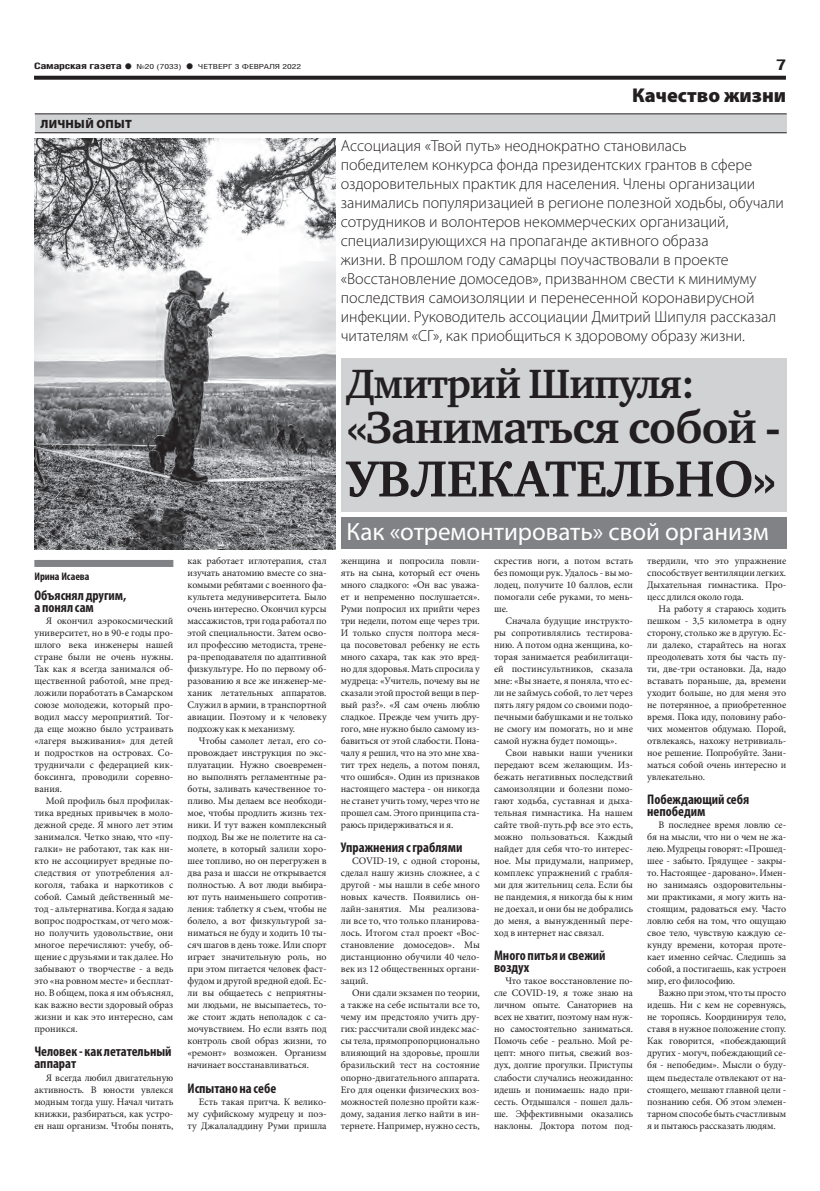
<style>
.page{position:relative;width:820px;height:1191px;background:#fff}
.page>*{position:absolute;margin:0;border:0;box-sizing:border-box;transform-origin:0 0}
.t1{font:700 52px "Charter C";letter-spacing:-.01em;color:#231f20}
.t2{font:700 46px "Charter C";letter-spacing:-.025em;color:#231f20}
.t3{font:700 42px "Charter C";letter-spacing:-.025em;color:#231f20}
.t4{font:25px "Myriad Pro";color:#fff}
.t5{font:900 20px "Myriad Pro";color:#231f20}
.t6{font:300 16px/19px "Myriad Pro";color:#231f20}
.t7{font:700 15px "Helios Cond";color:#231f20;scale:1.4 1}
.t8{font:700 condensed 14px/12px "Myriad Pro";color:#231f20}
.t9{font:900 12px "Myriad Pro";letter-spacing:.02em;color:#231f20}
.t10{font:700 condensed 11px "Myriad Pro";color:#231f20}
.t11{font:10px/12px "Minion Pro";letter-spacing:-.005em;color:#231f20;text-align:justify}
.t12{font:700 9px "Helios Cond";letter-spacing:-.02em;color:#231f20;scale:1.4 1}
.t13{font:7px "Helios Cond";color:#231f20;scale:1.4 1}
.s1{font-size:16px}
.s2{font-weight:700;font-size:16px}
</style>
<div class="page">
<svg style="left:34px;top:76px;width:751px;height:4px;background:#322f2f"></svg>
<div style="left:35px;top:114px;width:751px;height:19px;background:#d1d2d4"></div>
<hr style="left:35px;top:114px;width:751px;height:1px;background:#231f20">
<hr style="left:35px;top:132px;width:751px;height:1px;background:#231f20">
<div style="left:34px;top:560px;width:139px;height:7px;background:#808285"></div>
<div style="left:340px;top:359px;width:446px;height:153px;background:#d1d2d4"></div>
<div style="left:340px;top:517px;width:446px;height:32px;background:#808285"></div>
<img style="left:34px;top:138px;width:302px;height:411px">
<p class="t12" style="left:34px;top:61px;width:72px">Самарская газета <span class="s1">•</span></p>
<p class="t13" style="left:136px;top:63px;width:34px">№20 (7033)</p>
<p class="t13" style="left:185px;top:63px;width:84px"><span class="s2">•</span> ЧЕТВЕРГ 3 ФЕВРАЛЯ 2022</p>
<h3 class="t7" style="left:775px;top:55px;width:9px">7</h3>
<h3 class="t5" style="left:632px;top:84px;width:155px">Качество жизни</h3>
<p class="t9" style="left:41px;top:117px;width:93px">ЛИЧНЫЙ ОПЫТ</p>
<p class="t6" style="left:340px;top:136px;width:444px">Ассоциация «Твой путь» неоднократно становилась<br>победителем конкурса фонда президентских грантов в сфере оздоровительных практик для населения. Члены организации занимались популяризацией в регионе полезной ходьбы, обучали сотрудников и волонтеров некоммерческих организаций, специализирующихся на пропаганде активного образа<br>жизни. В прошлом году самарцы поучаствовали в проекте «Восстановление домоседов», призванном свести к минимуму последствия самоизоляции и перенесенной коронавирусной инфекции. Руководитель ассоциации Дмитрий Шипуля рассказал читателям «СГ», как приобщиться к здоровому образу жизни.</p>
<p class="t10" style="left:34px;top:570px;width:57px">Ирина Исаева</p>
<h3 class="t8" style="left:34px;top:589px;width:94px">Объяснял другим, а понял сам</h3>
<p class="t11" style="left:34px;top:615px;width:140px;text-indent:11px">Я окончил аэрокосмический университет, но в 90-е годы про&shy;шлого века инженеры нашей стране были не очень нужны.<br>Так как я всегда занимался об&shy;щественной работой, мне пред&shy;ложили поработать в Самарском союзе молодежи, который про&shy;водил массу мероприятий. Тог&shy;да еще можно было устраивать «лагеря выживания» для детей и подростков на островах. Со&shy;трудничали с федерацией кик&shy;боксинга, проводили соревно&shy;вания.</p>
<p class="t11" style="left:34px;top:795px;width:140px;text-indent:11px">Мой профиль был профилак&shy;тика вредных привычек в моло&shy;дежной среде. Я много лет этим занимался. Четко знаю, что «пу&shy;галки» не работают, так как ни&shy;кто не ассоциирует вредные по&shy;следствия от употребления ал&shy;коголя, табака и наркотиков с собой. Самый действенный ме&shy;тод - альтернатива. Когда я задаю вопрос подросткам, от чего мож&shy;но получить удовольствие, они многое перечисляют: учебу, об&shy;щение с друзьями и так далее. Но забывают о творчестве - а ведь это «на ровном месте» и бесплат&shy;но. В общем, пока я им объяснял, как важно вести здоровый образ жизни и как это интересно, сам проникся.</p>
<h3 class="t8" style="left:34px;top:1045px;width:139px">Человек - как летательный аппарат</h3>
<p class="t11" style="left:34px;top:1071px;width:140px;text-indent:11px">Я всегда любил двигательную активность. В юности увлекся модным тогда ушу. Начал читать книжки, разбираться, как устро&shy;ен наш организм. Чтобы понять,</p>
<p class="t11" style="left:187px;top:555px;width:140px">как работает иглотерапия, стал изучать анатомию вместе со зна&shy;комыми ребятами с военного фа&shy;культета медуниверситета. Было очень интересно. Окончил курсы массажистов, три года работал по этой специальности. Затем осво&shy;ил профессию методиста, трене&shy;ра-преподавателя по адаптивной физкультуре. Но по первому об&shy;разованию я все же инженер-ме&shy;ханик летательных аппаратов.<br>Служил в армии, в транспортной авиации. Поэтому и к человеку подхожу как к механизму.</p>
<p class="t11" style="left:187px;top:735px;width:140px;text-indent:11px">Чтобы самолет летал, его со&shy;провождает инструкция по экс&shy;плуатации. Нужно своевремен&shy;но выполнять регламентные ра&shy;боты, заливать качественное то&shy;пливо. Мы делаем все необходи&shy;мое, чтобы продлить жизнь тех&shy;ники. И тут важен комплексный подход. Вы же не полетите на са&shy;молете, в который залили хоро&shy;шее топливо, но он перегружен в два раза и шасси не открывается полностью. А вот люди выбира&shy;ют путь наименьшего сопротив&shy;ления: таблетку я съем, чтобы не болело, а вот физкультурой за&shy;ниматься не буду и ходить 10 ты&shy;сяч шагов в день тоже. Или спорт играет значительную роль, но при этом питается человек фаст&shy;фудом и другой вредной едой. Ес&shy;ли вы общаетесь с неприятны&shy;ми людьми, не высыпаетесь, то&shy;же стоит ждать неполадок с са&shy;мочувствием. Но если взять под контроль свой образ жизни, то «ремонт» возможен. Организм начинает восстанавливаться.</p>
<h3 class="t8" style="left:187px;top:1081px;width:90px">Испытано на себе</h3>
<p class="t11" style="left:187px;top:1095px;width:140px;text-indent:11px">Есть такая притча. К велико&shy;му суфийскому мудрецу и поэ&shy;ту Джалаладдину Руми пришла</p>
<h3 class="t3" style="left:346px;top:361px;width:350px">Дмитрий Шипуля:</h3>
<h2 class="t2" style="left:346px;top:403px;width:435px">«Заниматься собой -</h2>
<h1 class="t1" style="left:346px;top:450px;width:431px">УВЛЕКАТЕЛЬНО»</h1>
<h3 class="t4" style="left:346px;top:516px;width:423px">Как «отремонтировать» свой организм</h3>
<p class="t11" style="left:340px;top:555px;width:140px">женщина и попросила повли&shy;ять на сына, который ест очень много сладкого: «Он вас уважа&shy;ет и непременно послушается».<br>Руми попросил их прийти через три недели, потом еще через три.<br>И только спустя полтора меся&shy;ца посоветовал ребенку не есть много сахара, так как это вред&shy;но для здоровья. Мать спросила у мудреца: «Учитель, почему вы не сказали этой простой вещи в пер&shy;вый раз?». «Я сам очень люблю сладкое. Прежде чем учить дру&shy;гого, мне нужно было самому из&shy;бавиться от этой слабости. Пона&shy;чалу я решил, что на это мне хва&shy;тит трех недель, а потом понял, что ошибся». Один из признаков настоящего мастера - он никогда не станет учить тому, через что не прошел сам. Этого принципа ста&shy;раюсь придерживаться и я.</p>
<h3 class="t8" style="left:340px;top:841px;width:123px">Упражнения с граблями</h3>
<p class="t11" style="left:340px;top:855px;width:140px;text-indent:11px">COVID-19, с одной стороны, сделал нашу жизнь сложнее, а с другой - мы нашли в себе много новых качеств. Появились он&shy;лайн-занятия. Мы реализова&shy;ли все то, что только планирова&shy;лось. Итогом стал проект «Вос&shy;становление домоседов». Мы дистанционно обучили 40 чело&shy;век из 12 общественных органи&shy;заций.</p>
<p class="t11" style="left:340px;top:987px;width:140px;text-indent:11px">Они сдали экзамен по теории, а также на себе испытали все то, чему им предстояло учить дру&shy;гих: рассчитали свой индекс мас&shy;сы тела, прямопропорционально влияющий на здоровье, прошли бразильский тест на состояние опорно-двигательного аппарата.<br>Его для оценки физических воз&shy;можностей полезно пройти каж&shy;дому, задания легко найти в ин&shy;тернете. Например, нужно сесть,</p>
<p class="t11" style="left:494px;top:555px;width:140px">скрестив ноги, а потом встать без помощи рук. Удалось - вы мо&shy;лодец, получите 10 баллов, если помогали себе руками, то мень&shy;ше.</p>
<p class="t11" style="left:494px;top:615px;width:140px;text-indent:11px">Сначала будущие инструкто&shy;ры сопротивлялись тестирова&shy;нию. А потом одна женщина, ко&shy;торая занимается реабилитаци&shy;ей постинсультников, сказала мне: «Вы знаете, я поняла, что ес&shy;ли не займусь собой, то лет через пять лягу рядом со своими подо&shy;печными бабушками и не только не смогу им помогать, но и мне самой нужна будет помощь».</p>
<p class="t11" style="left:494px;top:747px;width:140px;text-indent:11px">Свои навыки наши ученики передают всем желающим. Из&shy;бежать негативных последствий самоизоляции и болезни помо&shy;гают ходьба, суставная и дыха&shy;тельная гимнастика. На нашем сайте твой-путь.рф все это есть, можно пользоваться. Каждый найдет для себя что-то интерес&shy;ное. Мы придумали, например, комплекс упражнений с грабля&shy;ми для жительниц села. Если бы не пандемия, я никогда бы к ним не доехал, и они бы не добрались до меня, а вынужденный пере&shy;ход в интернет нас связал.</p>
<h3 class="t8" style="left:494px;top:949px;width:113px">Много питья и свежий воздух</h3>
<p class="t11" style="left:494px;top:975px;width:140px;text-indent:11px">Что такое восстановление по&shy;сле COVID-19, я тоже знаю на личном опыте. Санаториев на всех не хватит, поэтому нам нуж&shy;но самостоятельно заниматься.<br>Помочь себе - реально. Мой ре&shy;цепт: много питья, свежий воз&shy;дух, долгие прогулки. Приступы слабости случались неожиданно: идешь и понимаешь: надо при&shy;сесть. Отдышался - пошел даль&shy;ше. Эффективными оказались наклоны. Доктора потом под-</p>
<p class="t11" style="left:647px;top:555px;width:140px">твердили, что это упражнение способствует вентиляции легких.<br>Дыхательная гимнастика. Про&shy;цесс длился около года.</p>
<p class="t11" style="left:647px;top:603px;width:140px;text-indent:11px">На работу я стараюсь ходить пешком - 3,5 километра в одну сторону, столько же в другую. Ес&shy;ли далеко, старайтесь на ногах преодолевать хотя бы часть пу&shy;ти, две-три остановки. Да, надо вставать пораньше, да, времени уходит больше, но для меня это не потерянное, а приобретенное время. Пока иду, половину рабо&shy;чих моментов обдумаю. Порой, отвлекаясь, нахожу нетривиаль&shy;ное решение. Попробуйте. Зани&shy;маться собой очень интересно и увлекательно.</p>
<h3 class="t8" style="left:647px;top:793px;width:103px">Побеждающий себя непобедим</h3>
<p class="t11" style="left:647px;top:819px;width:140px;text-indent:11px">В последнее время ловлю се&shy;бя на мысли, что ни о чем не жа&shy;лею. Мудрецы говорят: «Прошед&shy;шее - забыто. Грядущее - закры&shy;то. Настоящее - даровано». Имен&shy;но занимаясь оздоровительны&shy;ми практиками, я могу жить на&shy;стоящим, радоваться ему. Часто ловлю себя на том, что ощущаю свое тело, чувствую каждую се&shy;кунду времени, которая проте&shy;кает именно сейчас. Следишь за собой, а постигаешь, как устроен мир, его философию.</p>
<p class="t11" style="left:647px;top:987px;width:140px;text-indent:11px">Важно при этом, что ты просто идешь. Ни с кем не соревнуясь, не торопясь. Координируя тело, ставя в нужное положение стопу.<br>Как говорится, «побеждающий других - могуч, побеждающий се&shy;бя - непобедим». Мысли о буду&shy;щем пьедестале отвлекают от на&shy;стоящего, мешают главной цели - познанию себя. Об этом элемен&shy;тарном способе быть счастливым я и пытаюсь рассказать людям.</p>
</div>
